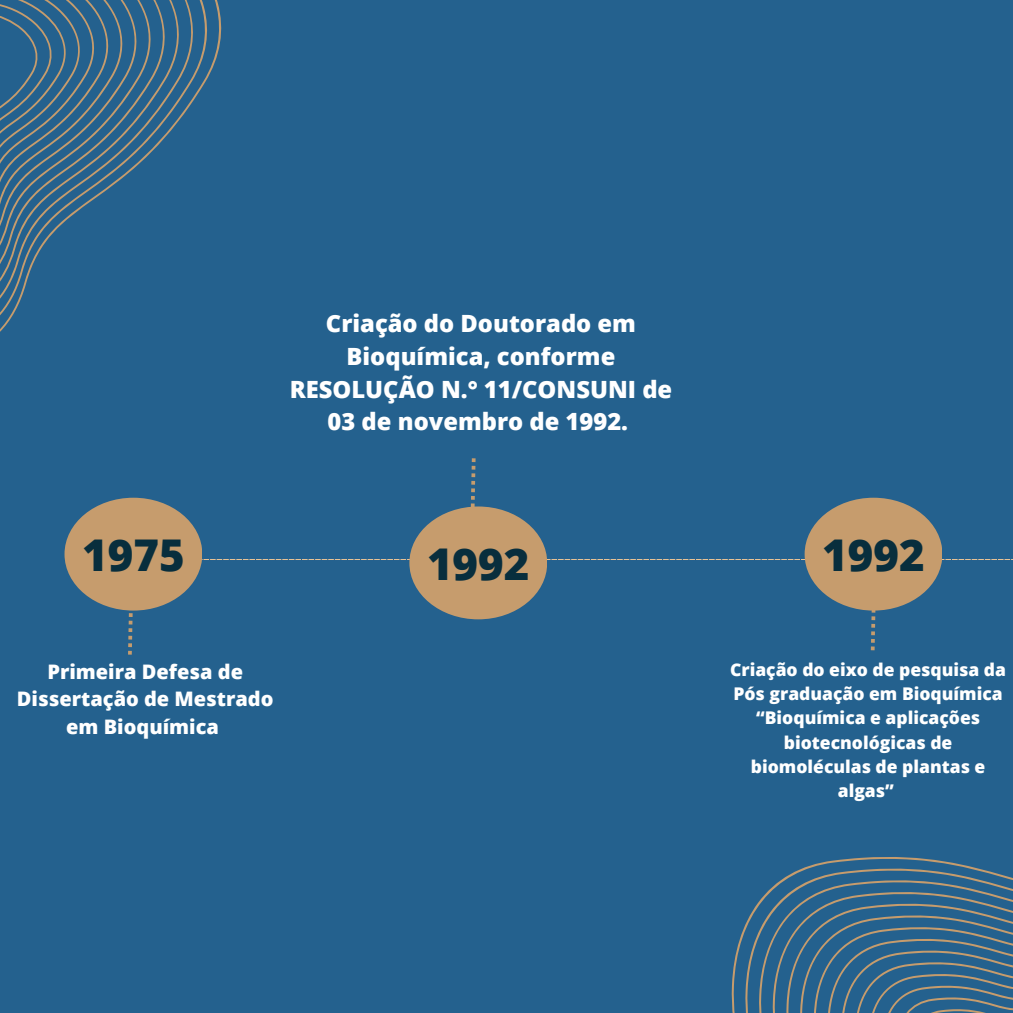
<style>
.page{position:relative;width:1013px;height:1013px;background:#fff}
.page>*{position:absolute;margin:0;border:0;box-sizing:border-box;transform-origin:0 0}
.t1{font:800 43.75px "Open Sans";color:#082e3d}
.t2{font:800 23.75px/32.8px "Open Sans";color:#fff;text-align:center}
.t3{font:800 20px/27.2px "Open Sans";color:#fff;text-align:center}
.t4{font:800 17.5px/24.4px "Open Sans";color:#fff;text-align:center}
</style>
<div class="page">
<div style="left:0;top:0;width:1012px;height:1012px;background:#24618e"></div>
<svg style="left:731px;top:857px;width:281px;height:155px"></svg>
<svg style="left:0;top:0;width:222px;height:332px"></svg>
<svg style="left:202px;top:559px;width:810px;height:1px"></svg>
<svg style="left:470px;top:458px;width:5px;height:48px"></svg>
<div style="left:804px;top:497px;width:138px;height:113px;background:#c69c6d;border-radius:50%"></div>
<svg style="left:870px;top:610px;width:6px;height:40px"></svg>
<div style="left:409px;top:506px;width:138px;height:113px;background:#c69c6d;border-radius:50%"></div>
<div style="left:64px;top:497px;width:138px;height:113px;background:#c69c6d;border-radius:50%"></div>
<svg style="left:128px;top:610px;width:5px;height:44px"></svg>
<p class="t2" style="left:290px;top:306px;width:384px">Criação do Doutorado em<br>Bioquímica, conforme<br>RESOLUÇÃO N.° 11/CONSUNI de<br>03 de novembro de 1992.</p>
<p class="t1" style="left:82px;top:524px;width:104px">1975</p>
<p class="t3" style="left:17px;top:657px;width:258px">Primeira Defesa de<br>Dissertação de Mestrado em Bioquímica</p>
<p class="t1" style="left:427px;top:533px;width:104px">1992</p>
<p class="t1" style="left:822px;top:524px;width:104px">1992</p>
<p class="t4" style="left:730px;top:656px;width:277px">Criação do eixo de pesquisa da<br>Pós graduação em Bioquímica “Bioquímica e aplicações biotecnológicas de biomoléculas de plantas e algas”</p>
</div>
